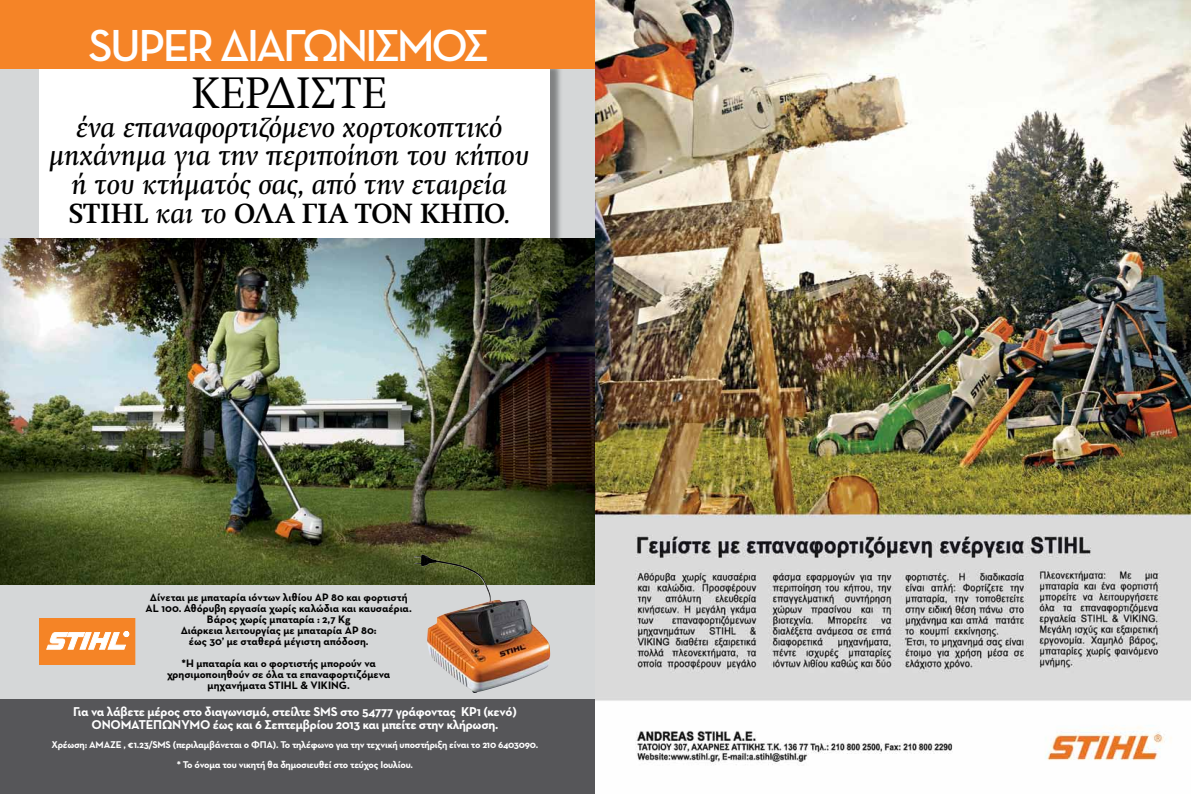
<style>
.page{position:relative;width:1191px;height:794px;background:#fff}
.page>*{position:absolute;margin:0;border:0;box-sizing:border-box;transform-origin:0 0}
.t1{font:45.8px "Suzy Tsuzy";letter-spacing:.005em;color:#000}
.t2{font:600 45.6px "Neutraface Text Greek";letter-spacing:-.07em;color:#fff}
.t3{font:italic 28.9px/28.9px "Suzy Tsuzy Body Text";letter-spacing:-.005em;color:#000;text-align:center}
.t4{font:700 28.9px "Suzy Tsuzy";letter-spacing:.01em;color:#000}
.t5{font:700 13px/13px "Neutraface Text Greek";letter-spacing:-.02em;color:#fff;text-align:center}
.t6{font:700 11px/11px "Neutraface Text Greek";color:#000;text-align:center}
.t7{font:700 10px/19.7px "Neutraface Text Greek";letter-spacing:-.02em;color:#fff;text-align:center}
.s1{font-family:"Suzy Tsuzy Body Text";font-weight:400;font-style:italic}
</style>
<div class="page">
<div style="left:0;top:0;width:595px;height:794px;background:#d5d7d8"></div>
<div style="left:0;top:699px;width:595px;height:95px;background:#565659"></div>
<div style="left:41px;top:62px;width:521px;height:189px;background:#000;opacity:.4"></div>
<div style="left:40px;top:61px;width:510px;height:177px;background:#fff"></div>
<div style="left:0;top:0;width:595px;height:68px;background:#f58427"></div>
<img style="left:0;top:238px;width:595px;height:346px">
<img style="left:414px;top:554px;width:75px;height:126px">
<svg style="left:40px;top:618px;width:95px;height:46px;background:#f79e55"></svg>
<img style="left:595px;top:0;width:596px;height:765px">
<h2 class="t2" style="left:89px;top:18px;width:402px">SUPER ΔΙΑΓΩΝΙΣΜΟΣ</h2>
<h1 class="t1" style="left:191px;top:69px;width:197px">ΚΕΡΔΙΣΤΕ</h1>
<h3 class="t3" style="left:49px;top:113px;width:482px">ένα επαναφορτιζόμενο χορτοκοπτικό μηχάνημα για την περιποίηση του κήπου ή του κτήματός σας, από την εταιρεία</h3>
<h3 class="t4" style="left:68px;top:198px;width:443px">STIHL <span class="s1">και το</span> ΟΛΑ ΓΙΑ ΤΟΝ ΚΗΠΟ<span class="s1">.</span></h3>
<p class="t6" style="left:146px;top:592px;width:268px">Δίνεται με μπαταρία ιόντων λιθίου AP 80 και φορτιστή AL 100. Αθόρυβη εργασία χωρίς καλώδια και καυσαέρια.<br>Βάρος χωρίς μπαταρία : 2,7 Kg<br>Διάρκεια λειτουργίας με μπαταρία AP 80:<br>έως 30’ με σταθερά μέγιστη απόδοση.</p>
<p class="t6" style="left:167px;top:658px;width:225px">*Η μπαταρία και ο φορτιστής μπορούν να χρησιμοποιηθούν σε όλα τα επαναφορτιζόμενα μηχανήματα STIHL &amp; VIKING.</p>
<p class="t5" style="left:73px;top:704px;width:445px">Για να λάβετε μέρος στο διαγωνισμό, στείλτε SMS στο 54777 γράφοντας KP1 (κενό)<br>ΟΝΟΜΑΤΕΠΩΝΥΜΟ έως και 6 Σεπτεμβρίου 2013 και μπείτε στην κλήρωση.</p>
<p class="t7" style="left:52px;top:735px;width:488px">Χρέωση: AMAZE , €1.23/SMS (περιλαμβάνεται ο ΦΠΑ). Το τηλέφωνο για την τεχνική υποστήριξη είναι το 210 6403090. * Το όνομα του νικητή θα δημοσιευθεί στο τεύχος Ιουλίου.</p>
</div>
